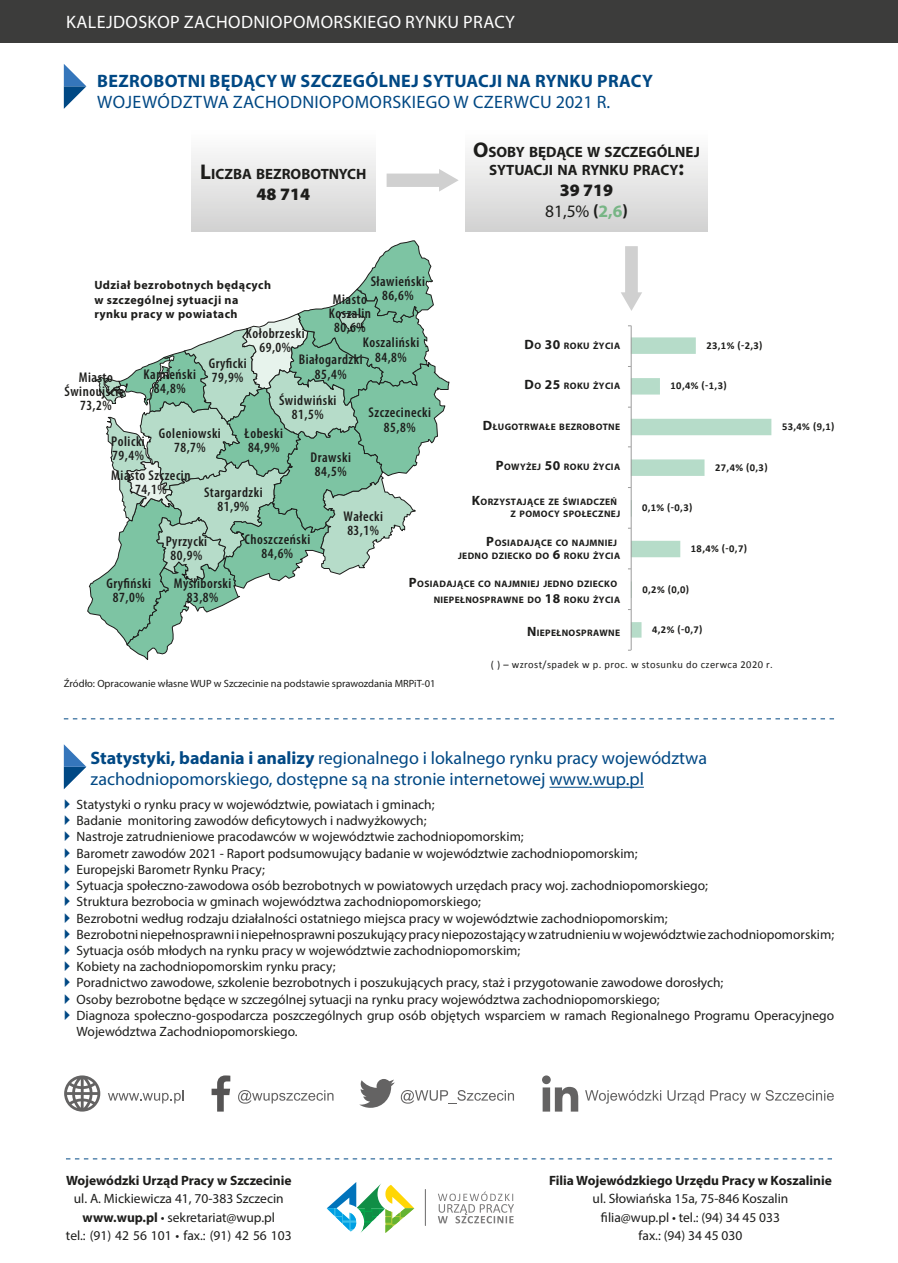
<style>
.page{position:relative;width:898px;height:1263px;background:#fff}
.page>*{position:absolute;margin:0;border:0;box-sizing:border-box;transform-origin:0 0}
.t1{font:18px/21.6px "Myriad Pro";color:#004884}
.t2{font:700 18px "Myriad Pro";letter-spacing:.02em;color:#004884}
.t3{font:18px "Myriad Pro";letter-spacing:.02em;color:#004884}
.t4{font:18px "Myriad Pro";letter-spacing:.02em;color:#fff}
.t5{font:900 17.4px/21px "Myriad Pro";color:#1d1d1b;text-align:center}
.t6{font:700 15px/17.4px "Myriad Pro";color:#1d1d1b;text-align:center}
.t7{font:600 condensed 14.1px/14.1px "Myriad Pro";letter-spacing:.035em;color:#1d1d1b;text-align:center}
.t8{font:13.5px/16.2px "Myriad Pro";color:#1d1d1b}
.t9{font:700 13.5px "Myriad Pro";color:#1d1d1b}
.t10{font:700 12px/14.4px "Myriad Pro";letter-spacing:.035em;color:#1d1d1b}
.t11{font:700 10.5px "Calibri";letter-spacing:.035em;color:#1d1d1b}
.source{font:10.5px "Myriad Pro";color:#1d1d1b}
.t12{font:10.5px "Calibri";letter-spacing:.035em;color:#1d1d1b}
.t13{font:700 9.45px/12.6px "Myriad Pro";letter-spacing:.035em;color:#1d1d1b}
.s1{font-size:21.3px}
.s2{font-weight:400}
.s3{font-weight:700}
.s4{font-weight:700;color:#77b585}
.s5{font-size:13.5px}
</style>
<div class="page">
<div style="left:0;top:0;width:897px;height:43px;background:#3c3c3b"></div>
<svg style="left:64px;top:64px;width:22px;height:45px"></svg>
<hr style="left:424px;top:1189px;width:2px;height:37px;background:#7c7b7b">
<svg style="left:437px;top:1191px;width:76px;height:32px"></svg>
<svg style="left:326px;top:1182px;width:88px;height:51px"></svg>
<svg style="left:66px;top:1158px;width:765px;height:1px"></svg>
<svg style="left:108px;top:1090px;width:75px;height:13px"></svg>
<svg style="left:238px;top:1090px;width:95px;height:14px"></svg>
<svg style="left:400px;top:1090px;width:114px;height:14px"></svg>
<svg style="left:585px;top:1090px;width:76px;height:14px"></svg>
<svg style="left:667px;top:1090px;width:36px;height:14px"></svg>
<svg style="left:710px;top:1090px;width:123px;height:14px"></svg>
<svg style="left:211px;top:1075px;width:19px;height:36px"></svg>
<svg style="left:359px;top:1079px;width:35px;height:29px"></svg>
<svg style="left:542px;top:1075px;width:36px;height:36px"></svg>
<svg style="left:64px;top:1075px;width:36px;height:36px"></svg>
<hr style="left:549px;top:787px;width:94px;height:1px;background:#004884">
<svg style="left:64px;top:744px;width:22px;height:45px"></svg>
<svg style="left:87px;top:240px;width:362px;height:420px"></svg>
<hr style="left:630px;top:326px;width:1px;height:324px;background:#9c9c9c">
<svg style="left:628px;top:337px;width:143px;height:301px"></svg>
<div style="left:191px;top:129px;width:184px;height:103px;background:linear-gradient(to bottom,#fff,#d1d1d1)"></div>
<div style="left:465px;top:129px;width:242px;height:103px;background:linear-gradient(to bottom,#fff,#d1d1d1)"></div>
<div style="left:386px;top:174px;width:56px;height:13px;background:#d0d0d0"></div>
<svg style="left:439px;top:169px;width:19px;height:23px"></svg>
<div style="left:625px;top:246px;width:12px;height:49px;background:#d0d0d0"></div>
<svg style="left:621px;top:292px;width:21px;height:19px"></svg>
<svg style="left:64px;top:718px;width:769px;height:1px"></svg>
<h1 class="t4" style="left:66px;top:11px;width:450px">KALEJDOSKOP ZACHODNIOPOMORSKIEGO RYNKU PRACY</h1>
<h1 class="t2" style="left:97px;top:69px;width:557px">BEZROBOTNI BĘDĄCY W SZCZEGÓLNEJ SYTUACJI NA RYNKU PRACY</h1>
<h1 class="t3" style="left:97px;top:91px;width:514px">WOJEWÓDZTWA ZACHODNIOPOMORSKIEGO W CZERWCU 2021 R.</h1>
<p class="t6" style="left:200px;top:165px;width:168px"><span class="s1">L</span>ICZBA BEZROBOTNYCH</p>
<p class="t5" style="left:256px;top:184px;width:55px">48 714</p>
<p class="t6" style="left:473px;top:143px;width:228px"><span class="s1">O</span>SOBY BĘDĄCE W SZCZEGÓLNEJ<br>SYTUACJI NA RYNKU PRACY<span class="s1">:</span></p>
<p class="t5" style="left:545px;top:180px;width:84px">39 719<br><span class="s2">81,5%</span> <span class="s3">(</span><span class="s4">2,6</span><span class="s3">)</span></p>
<p class="t7" style="left:370px;top:274px;width:56px">Sławieński<br>86,6%</p>
<p class="t10" style="left:94px;top:278px;width:178px">Udział bezrobotnych będących w szczególnej sytuacji na rynku pracy w powiatach</p>
<p class="t7" style="left:329px;top:292px;width:44px">Miasto<br>Koszalin<br>80,6%</p>
<p class="t7" style="left:362px;top:336px;width:58px">Koszaliński<br>84,8%</p>
<p class="t7" style="left:246px;top:326px;width:60px">Kołobrzeski<br>69,0%</p>
<p class="t13" style="left:524px;top:339px;width:97px"><span class="s5">D</span>O <span class="s5">30</span> ROKU ŻYCIA</p>
<p class="t13" style="left:524px;top:380px;width:97px"><span class="s5">D</span>O <span class="s5">25</span> ROKU ŻYCIA</p>
<p class="t13" style="left:482px;top:420px;width:139px"><span class="s5">D</span>ŁUGOTRWAŁE BEZROBOTNE</p>
<p class="t13" style="left:495px;top:461px;width:126px"><span class="s5">P</span>OWYŻEJ <span class="s5">50</span> ROKU ŻYCIA</p>
<p class="t13" style="left:510px;top:495px;width:111px;text-indent:-39px"><span class="s5">K</span>ORZYSTAJĄCE ZE ŚWIADCZEŃ<br>Z POMOCY SPOŁECZNEJ</p>
<p class="t13" style="left:458px;top:536px;width:164px;text-indent:28px"><span class="s5">P</span>OSIADAJĄCE CO NAJMNIEJ<br>JEDNO DZIECKO DO <span class="s5">6</span> ROKU ŻYCIA</p>
<p class="t13" style="left:433px;top:575px;width:188px;line-height:16.2px;text-indent:-25px"><span class="s5">P</span>OSIADAJĄCE CO NAJMNIEJ JEDNO DZIECKO<br>NIEPEŁNOSPRAWNE DO <span class="s5">18</span> ROKU ŻYCIA</p>
<p class="t13" style="left:527px;top:626px;width:95px"><span class="s5">N</span>IEPEŁNOSPRAWNE</p>
<p class="t11" style="left:706px;top:339px;width:58px">23,1% (-2,3)</p>
<p class="t11" style="left:670px;top:379px;width:58px">10,4% (-1,3)</p>
<p class="t7" style="left:298px;top:353px;width:65px">Białogardzki<br>85,4%</p>
<p class="t7" style="left:209px;top:357px;width:39px;text-align:left">Gryficki<br>79,9%</p>
<p class="t7" style="left:143px;top:367px;width:54px">Kamieński<br>84,8%</p>
<p class="t7" style="left:64px;top:370px;width:61px">Miasto<br>Świnoujście<br>73,2%</p>
<p class="t7" style="left:279px;top:394px;width:59px">Świdwiński<br>81,5%</p>
<p class="t7" style="left:368px;top:406px;width:64px">Szczecinecki<br>85,8%</p>
<p class="t7" style="left:159px;top:426px;width:63px">Goleniowski<br>78,7%</p>
<p class="t7" style="left:244px;top:426px;width:40px;text-align:left">Łobeski<br>84,9%</p>
<p class="t7" style="left:111px;top:434px;width:35px;text-align:left">Policki<br>79,4%</p>
<p class="t7" style="left:310px;top:450px;width:42px">Drawski<br>84,5%</p>
<p class="t11" style="left:715px;top:461px;width:54px">27,4% (0,3)</p>
<p class="t7" style="left:111px;top:468px;width:81px">Miasto Szczecin<br>74,1%</p>
<p class="t7" style="left:204px;top:485px;width:60px">Stargardzki<br>81,9%</p>
<p class="t11" style="left:641px;top:501px;width:52px">0,1% (-0,3)</p>
<p class="t11" style="left:690px;top:542px;width:58px">18,4% (-0,7)</p>
<p class="t11" style="left:642px;top:583px;width:48px">0,2% (0,0)</p>
<p class="t11" style="left:652px;top:623px;width:52px">4,2% (-0,7)</p>
<p class="t12" style="left:490px;top:658px;width:283px">( ) – wzrost/spadek w p. proc. w stosunku do czerwca 2020 r.</p>
<p class="t7" style="left:343px;top:509px;width:41px;text-align:left">Wałecki<br>83,1%</p>
<p class="t7" style="left:244px;top:533px;width:67px">Choszczeński<br>84,6%</p>
<p class="t7" style="left:166px;top:534px;width:43px">Pyrzycki<br>80,9%</p>
<p class="t7" style="left:174px;top:576px;width:59px">Myśliborski<br>83,8%</p>
<p class="t7" style="left:106px;top:577px;width:46px">Gryfiński<br>87,0%</p>
<p class="source" style="left:64px;top:677px;width:373px">Źródło: Opracowanie własne WUP w Szczecinie na podstawie sprawozdania MRPiT-01</p>
<p class="t11" style="left:781px;top:420px;width:54px">53,4% (9,1)</p>
<h1 class="t1" style="left:91px;top:747px;width:617px"><span class="s3">Statystyki, badania i analizy</span> regionalnego i lokalnego rynku pracy województwa zachodniopomorskiego, dostępne są na stronie internetowej www.wup.pl</h1>
<p class="t8" style="left:77px;top:796px;width:359px">Statystyki o rynku pracy w województwie, powiatach i gminach;</p>
<p class="t8" style="left:77px;top:812px;width:351px">Badanie monitoring zawodów deficytowych i nadwyżkowych;</p>
<p class="t8" style="left:77px;top:829px;width:448px">Nastroje zatrudnieniowe pracodawców w województwie zachodniopomorskim;</p>
<p class="t8" style="left:77px;top:845px;width:562px">Barometr zawodów 2021 - Raport podsumowujący badanie w województwie zachodniopomorskim;</p>
<p class="t8" style="left:77px;top:861px;width:190px">Europejski Barometr Rynku Pracy;</p>
<p class="t8" style="left:77px;top:877px;width:632px">Sytuacja społeczno-zawodowa osób bezrobotnych w powiatowych urzędach pracy woj. zachodniopomorskiego;</p>
<p class="t8" style="left:77px;top:893px;width:405px">Struktura bezrobocia w gminach województwa zachodniopomorskiego;</p>
<p class="t8" style="left:77px;top:910px;width:592px">Bezrobotni według rodzaju działalności ostatniego miejsca pracy w województwie zachodniopomorskim;</p>
<p class="t8" style="left:77px;top:926px;width:758px">Bezrobotni niepełnosprawni i niepełnosprawni poszukujący pracy niepozostający w zatrudnieniu w województwie zachodniopomorskim;</p>
<p class="t8" style="left:77px;top:942px;width:445px">Sytuacja osób młodych na rynku pracy w województwie zachodniopomorskim;</p>
<p class="t8" style="left:77px;top:958px;width:260px">Kobiety na zachodniopomorskim rynku pracy;</p>
<p class="t8" style="left:77px;top:974px;width:648px">Poradnictwo zawodowe, szkolenie bezrobotnych i poszukujących pracy, staż i przygotowanie zawodowe dorosłych;</p>
<p class="t8" style="left:77px;top:991px;width:584px">Osoby bezrobotne będące w szczególnej sytuacji na rynku pracy województwa zachodniopomorskiego;</p>
<p class="t8" style="left:77px;top:1007px;width:758px">Diagnoza społeczno-gospodarcza poszczególnych grup osób objętych wsparciem w ramach Regionalnego Programu Operacyjnego<br>Województwa Zachodniopomorskiego.</p>
<p class="t9" style="left:66px;top:1172px;width:227px">Wojewódzki Urząd Pracy w Szczecinie</p>
<p class="t8" style="left:74px;top:1190px;width:211px">ul. A. Mickiewicza 41, 70-383 Szczecin</p>
<p class="t8" style="left:83px;top:1209px;width:194px"><span class="s3">www.wup.pl</span> • sekretariat@wup.pl</p>
<p class="t8" style="left:66px;top:1227px;width:227px">tel.: (91) 42 56 101 • fax.: (91) 42 56 103</p>
<p class="t9" style="left:549px;top:1172px;width:284px">Filia Wojewódzkiego Urzędu Pracy w Koszalinie</p>
<p class="t8" style="left:592px;top:1190px;width:197px">ul. Słowiańska 15a, 75-846 Koszalin</p>
<p class="t8" style="left:600px;top:1209px;width:181px">filia@wup.pl • tel.: (94) 34 45 033</p>
<p class="t8" style="left:638px;top:1227px;width:105px">fax.: (94) 34 45 030</p>
</div>
